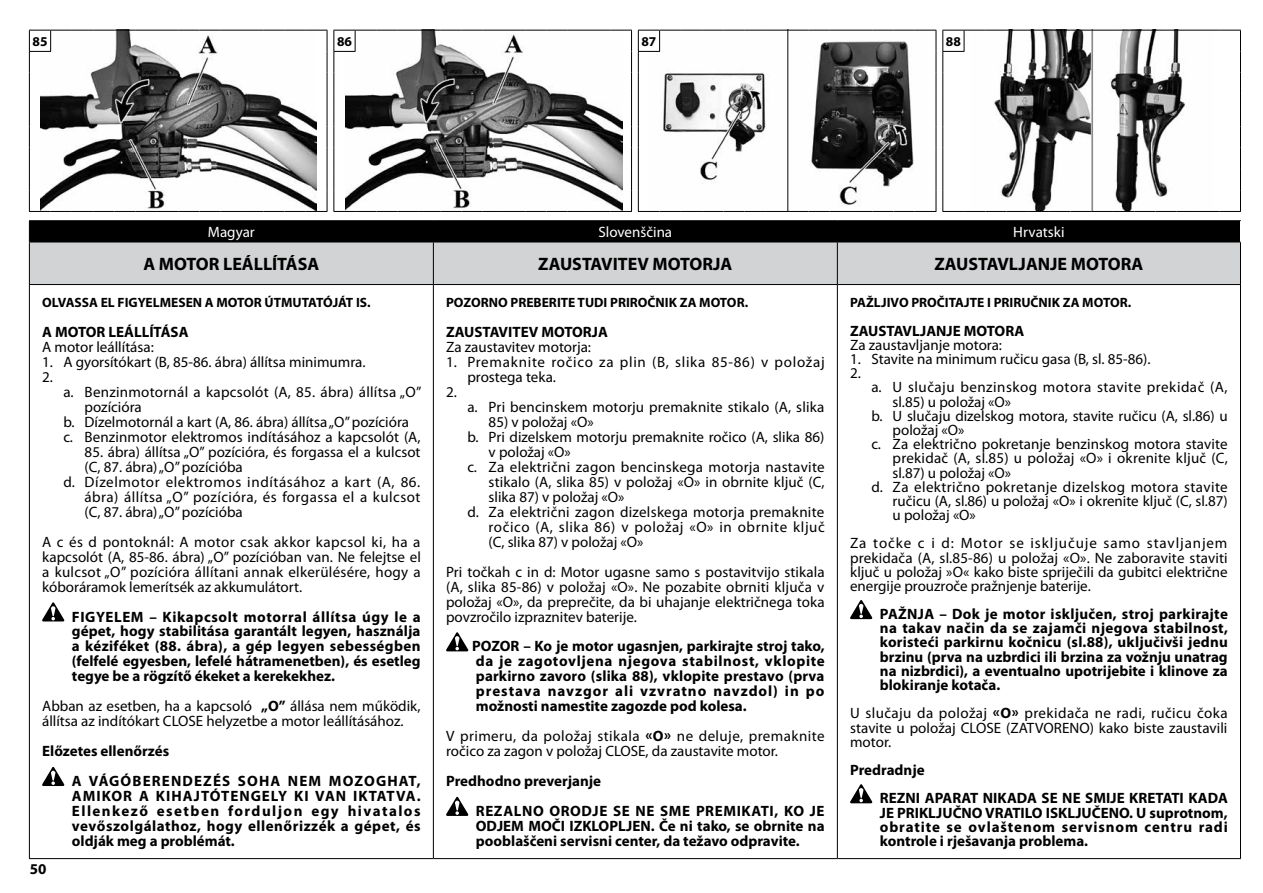
<style>
.page{position:relative;width:1263px;height:893px;background:#fff}
.page>*{position:absolute;margin:0;border:0;box-sizing:border-box;transform-origin:0 0}
.t1{font:700 18px "Myriad Pro";color:#000}
.t2{font:15px/15px "Myriad Pro";color:#000}
.t3{font:700 15px/15px "Myriad Pro";color:#000;text-align:justify}
.t4{font:15px "Myriad Pro";letter-spacing:.02em;color:#000}
.t5{font:15px "Myriad Pro";letter-spacing:.04em;color:#000}
.t6{font:700 15px/29.8px "Myriad Pro";letter-spacing:.04em;color:#000}
.t7{font:700 15px/29.8px "Myriad Pro";letter-spacing:.075em;color:#000}
.t8{font:15px "Myriad Pro";letter-spacing:.05em;color:#000}
.t9{font:15px "Myriad Pro";letter-spacing:.025em;color:#000}
.t10{font:15px "Myriad Pro";letter-spacing:.03em;color:#000}
.t11{font:15px "Myriad Pro";letter-spacing:.035em;color:#000}
.t12{font:15px "Myriad Pro";color:#fff}
.t13{font:700 13.5px "Myriad Pro";color:#000}
.s1{font-weight:700}
</style>
<div class="page">
<svg style="left:29px;top:30px;width:1212px;height:182px"></svg>
<div style="left:30px;top:243px;width:1210px;height:41px;background:#d1d3d4"></div>
<hr style="left:29px;top:220px;width:404px;height:1px;background:#000">
<hr style="left:433px;top:220px;width:404px;height:1px;background:#000">
<hr style="left:837px;top:220px;width:404px;height:1px;background:#000">
<hr style="left:29px;top:242px;width:404px;height:1px;background:#000">
<hr style="left:29px;top:242px;width:1px;height:42px;background:#000">
<hr style="left:433px;top:242px;width:404px;height:1px;background:#000">
<hr style="left:433px;top:242px;width:1px;height:42px;background:#000">
<hr style="left:837px;top:242px;width:404px;height:1px;background:#000">
<hr style="left:837px;top:242px;width:1px;height:42px;background:#000">
<hr style="left:1240px;top:242px;width:1px;height:42px;background:#000">
<hr style="left:29px;top:284px;width:404px;height:1px;background:#000">
<hr style="left:29px;top:285px;width:1px;height:573px;background:#000">
<hr style="left:433px;top:284px;width:404px;height:1px;background:#000">
<hr style="left:433px;top:285px;width:1px;height:573px;background:#000">
<hr style="left:837px;top:284px;width:404px;height:1px;background:#000">
<hr style="left:837px;top:285px;width:1px;height:573px;background:#000">
<hr style="left:1240px;top:285px;width:1px;height:573px;background:#000">
<div style="left:29px;top:221px;width:1212px;height:21px;background:#000"></div>
<hr style="left:29px;top:858px;width:404px;height:1px;background:#000">
<hr style="left:433px;top:858px;width:404px;height:1px;background:#000">
<hr style="left:837px;top:858px;width:404px;height:1px;background:#000">
<svg style="left:42px;top:602px;width:22px;height:19px"></svg>
<svg style="left:42px;top:767px;width:22px;height:19px"></svg>
<svg style="left:446px;top:632px;width:22px;height:19px"></svg>
<svg style="left:446px;top:797px;width:22px;height:19px"></svg>
<svg style="left:850px;top:600px;width:22px;height:19px"></svg>
<svg style="left:850px;top:784px;width:22px;height:19px"></svg>
<p class="t13" style="left:33px;top:32px;width:16px">85</p>
<p class="t13" style="left:337px;top:32px;width:16px">86</p>
<p class="t13" style="left:641px;top:32px;width:16px">87</p>
<p class="t13" style="left:946px;top:32px;width:16px">88</p>
<p class="t12" style="left:208px;top:224px;width:48px">Magyar</p>
<p class="t12" style="left:598px;top:224px;width:75px">Slovenščina</p>
<p class="t12" style="left:1013px;top:224px;width:53px">Hrvatski</p>
<p class="t1" style="left:144px;top:252px;width:177px">A MOTOR LEÁLLÍTÁSA</p>
<p class="t1" style="left:538px;top:252px;width:196px">ZAUSTAVITEV MOTORJA</p>
<p class="t1" style="left:934px;top:252px;width:210px">ZAUSTAVLJANJE MOTORA</p>
<p class="t13" style="left:42px;top:294px;width:330px">OLVASSA EL FIGYELMESEN A MOTOR ÚTMUTATÓJÁT IS.</p>
<p class="t3" style="left:42px;top:324px;width:148px">A MOTOR LEÁLLÍTÁSA</p>
<p class="t2" style="left:42px;top:340px;width:113px">A motor leállítása:</p>
<p class="t2" style="left:42px;top:355px;width:325px">1. A gyorsítókart (B, 85-86. ábra) állítsa minimumra.<br>2.</p>
<p class="t2" style="left:63px;top:385px;width:360px">a. Benzinmotornál a kapcsolót (A, 85. ábra) állítsa „O”</p>
<p class="t2" style="left:85px;top:400px;width:59px">pozícióra</p>
<p class="t2" style="left:63px;top:415px;width:347px">b. Dízelmotornál a kart (A, 86. ábra) állítsa „O” pozícióra</p>
<p class="t2" style="left:63px;top:430px;width:359px">c. Benzinmotor elektromos indításához a kapcsolót (A,</p>
<p class="t2" style="left:85px;top:445px;width:337px">85. ábra) állítsa „O” pozícióra, és forgassa el a kulcsot</p>
<p class="t2" style="left:85px;top:460px;width:160px">(C, 87. ábra) „O” pozícióba</p>
<p class="t5" style="left:63px;top:474px;width:358px">d. Dízelmotor elektromos indításához a kart (A, 86.</p>
<p class="t10" style="left:85px;top:489px;width:337px">ábra) állítsa „O” pozícióra, és forgassa el a kulcsot</p>
<p class="t2" style="left:85px;top:505px;width:160px">(C, 87. ábra) „O” pozícióba</p>
<p class="t2" style="left:42px;top:534px;width:380px;text-align:justify">A c és d pontoknál: A motor csak akkor kapcsol ki, ha a kapcsolót (A, 85-86. ábra) „O” pozícióban van. Ne felejtse el a kulcsot „O” pozícióra állítani annak elkerülésére, hogy a kóboráramok lemerítsék az akkumulátort.</p>
<p class="t3" style="left:72px;top:608px;width:350px">FIGYELEM – Kikapcsolt motorral állítsa úgy le a gépet, hogy stabilitása garantált legyen, használja a kéziféket (88. ábra), a gép legyen sebességben (felfelé egyesben, lefelé hátramenetben), és esetleg tegye be a rögzítő ékeket a kerekekhez.</p>
<p class="t2" style="left:42px;top:699px;width:380px">Abban az esetben, ha a kapcsoló <span class="s1">„O”</span> állása nem működik, állítsa az indítókart CLOSE helyzetbe a motor leállításához.</p>
<p class="t7" style="left:72px;top:736px;width:350px;text-indent:-30px">Előzetes ellenőrzés<br>A VÁGÓBERENDEZÉS SOHA NEM MOZOGHAT,</p>
<p class="t3" style="left:72px;top:788px;width:350px">AMIKOR A KIHAJTÓTENGELY KI VAN IKTATVA.<br>Ellenkező esetben forduljon egy hivatalos vevőszolgálathoz, hogy ellenőrizzék a gépet, és oldják meg a problémát.</p>
<p class="t13" style="left:446px;top:294px;width:304px">POZORNO PREBERITE TUDI PRIROČNIK ZA MOTOR.</p>
<p class="t3" style="left:446px;top:324px;width:163px">ZAUSTAVITEV MOTORJA</p>
<p class="t2" style="left:446px;top:340px;width:146px">Za zaustavitev motorja:</p>
<p class="t8" style="left:446px;top:354px;width:380px">1. Premaknite ročico za plin (B, slika 85-86) v položaj</p>
<p class="t2" style="left:467px;top:370px;width:90px">prostega teka.</p>
<p class="t2" style="left:446px;top:385px;width:12px">2.</p>
<p class="t2" style="left:467px;top:400px;width:358px">a. Pri bencinskem motorju premaknite stikalo (A, slika</p>
<p class="t2" style="left:489px;top:415px;width:107px">85) v položaj «O»</p>
<p class="t2" style="left:467px;top:430px;width:359px">b. Pri dizelskem motorju premaknite ročico (A, slika 86)</p>
<p class="t2" style="left:489px;top:445px;width:84px">v položaj «O»</p>
<p class="t4" style="left:467px;top:459px;width:359px">c. Za električni zagon bencinskega motorja nastavite</p>
<p class="t2" style="left:489px;top:475px;width:337px">stikalo (A, slika 85) v položaj «O» in obrnite ključ (C,</p>
<p class="t2" style="left:489px;top:490px;width:137px">slika 87) v položaj «O»</p>
<p class="t4" style="left:467px;top:504px;width:358px">d. Za električni zagon dizelskega motorja premaknite</p>
<p class="t5" style="left:489px;top:518px;width:338px">ročico (A, slika 86) v položaj «O» in obrnite ključ</p>
<p class="t2" style="left:489px;top:534px;width:156px">(C, slika 87) v položaj «O»</p>
<p class="t2" style="left:446px;top:564px;width:380px;text-align:justify">Pri točkah c in d: Motor ugasne samo s postavitvijo stikala (A, slika 85-86) v položaj «O». Ne pozabite obrniti ključa v položaj «O», da preprečite, da bi uhajanje električnega toka povzročilo izpraznitev baterije.</p>
<p class="t3" style="left:472px;top:638px;width:354px">POZOR – Ko je motor ugasnjen, parkirajte stroj tako, da je zagotovljena njegova stabilnost, vklopite parkirno zavoro (slika 88), vklopite prestavo (prva prestava navzgor ali vzvratno navzdol) in po možnosti namestite zagozde pod kolesa.</p>
<p class="t2" style="left:446px;top:729px;width:380px">V primeru, da položaj stikala <span class="s1">«O»</span> ne deluje, premaknite ročico za zagon v položaj CLOSE, da zaustavite motor.</p>
<p class="t6" style="left:476px;top:765px;width:350px;text-indent:-30px">Predhodno preverjanje<br>REZALNO ORODJE SE NE SME PREMIKATI, KO JE</p>
<p class="t3" style="left:476px;top:818px;width:350px">ODJEM MOČI IZKLOPLJEN. Če ni tako, se obrnite na pooblaščeni servisni center, da težavo odpravite.</p>
<p class="t13" style="left:850px;top:294px;width:283px">PAŽLJIVO PROČITAJTE I PRIRUČNIK ZA MOTOR.</p>
<p class="t3" style="left:850px;top:323px;width:176px">ZAUSTAVLJANJE MOTORA</p>
<p class="t2" style="left:850px;top:338px;width:153px">Za zaustavljanje motora:</p>
<p class="t2" style="left:850px;top:352px;width:302px;line-height:14.2px">1. Stavite na minimum ručicu gasa (B, sl. 85-86).<br>2.</p>
<p class="t11" style="left:871px;top:379px;width:358px">a. U slučaju benzinskog motora stavite prekidač (A,</p>
<p class="t2" style="left:893px;top:394px;width:120px">sl.85) u položaj «O»</p>
<p class="t2" style="left:871px;top:409px;width:358px">b. U slučaju dizelskog motora, stavite ručicu (A, sl.86) u</p>
<p class="t2" style="left:893px;top:423px;width:73px">položaj «O»</p>
<p class="t2" style="left:871px;top:437px;width:358px">c. Za električno pokretanje benzinskog motora stavite</p>
<p class="t2" style="left:893px;top:451px;width:337px">prekidač (A, sl.85) u položaj «O» i okrenite ključ (C,</p>
<p class="t2" style="left:893px;top:465px;width:120px">sl.87) u položaj «O»</p>
<p class="t9" style="left:871px;top:478px;width:358px">d. Za električno pokretanje dizelskog motora stavite</p>
<p class="t2" style="left:893px;top:494px;width:337px">ručicu (A, sl.86) u položaj «O» i okrenite ključ (C, sl.87)</p>
<p class="t2" style="left:893px;top:508px;width:85px">u položaj «O»</p>
<p class="t2" style="left:850px;top:536px;width:379px;line-height:14.2px;text-align:justify">Za točke c i d: Motor se isključuje samo stavljanjem prekidača (A, sl.85-86) u položaj «O». Ne zaboravite staviti ključ u položaj »O« kako biste spriječili da gubitci električne energije prouzroče pražnjenje baterije.</p>
<p class="t3" style="left:880px;top:606px;width:350px;line-height:14.1px">PAŽNJA – Dok je motor isključen, stroj parkirajte na takav način da se zajamči njegova stabilnost, koristeći parkirnu kočnicu (sl.88), uključivši jednu brzinu (prva na uzbrdici ili brzina za vožnju unatrag na nizbrdici), a eventualno upotrijebite i klinove za blokiranje kotača.</p>
<p class="t2" style="left:850px;top:707px;width:379px;line-height:14.1px;text-align:justify">U slučaju da položaj <span class="s1">«O»</span> prekidača ne radi, ručicu čoka stavite u položaj CLOSE (ZATVORENO) kako biste zaustavili motor.</p>
<p class="t3" style="left:880px;top:755px;width:349px;line-height:28.3px;text-indent:-30px">Predradnje<br>REZNI APARAT NIKADA SE NE SMIJE KRETATI KADA</p>
<p class="t3" style="left:880px;top:805px;width:349px;line-height:14.1px">JE PRIKLJUČNO VRATILO ISKLJUČENO. U suprotnom, obratite se ovlaštenom servisnom centru radi kontrole i rješavanja problema.</p>
<p class="t3" style="left:30px;top:861px;width:18px">50</p>
</div>
